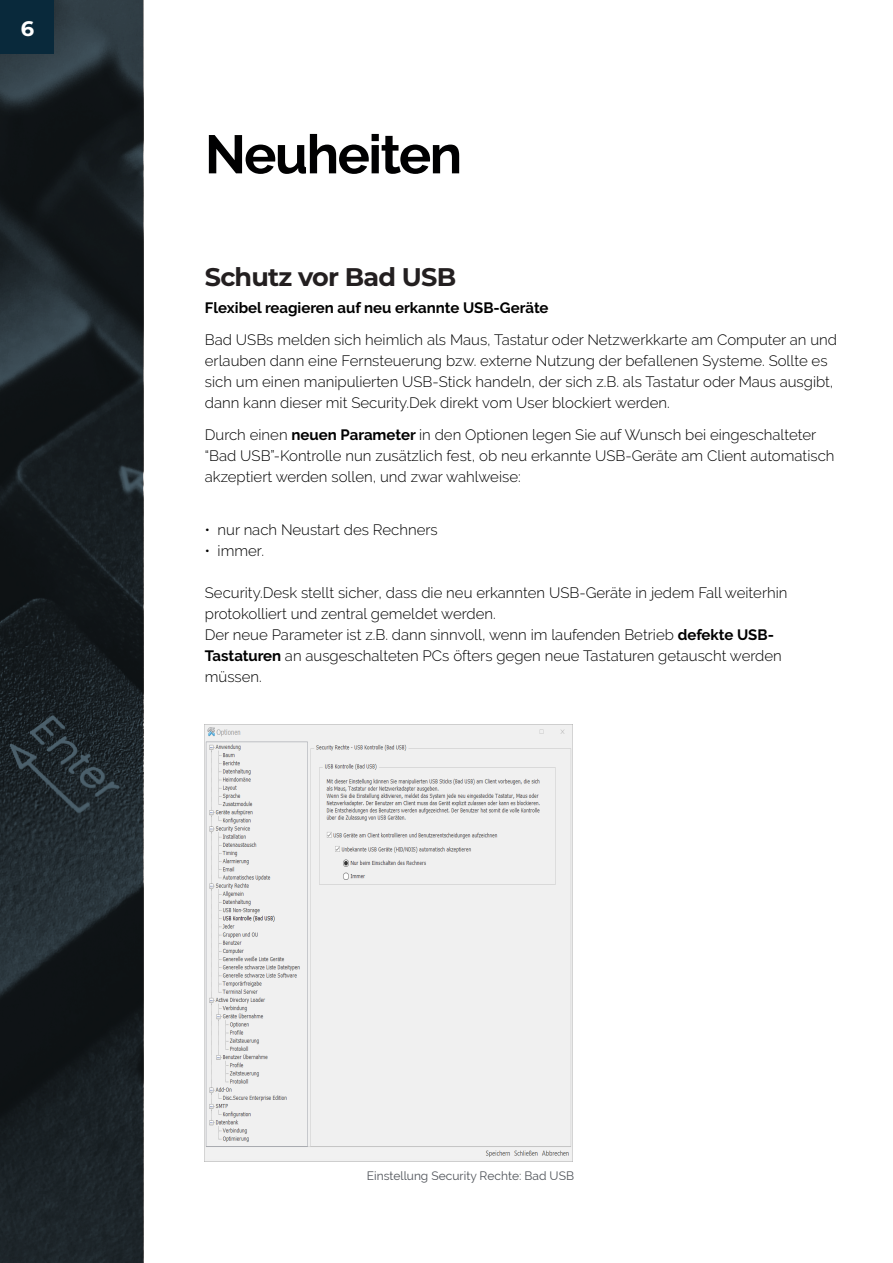
<style>
.page{position:relative;width:893px;height:1263px;background:#fff}
.page>*{position:absolute;margin:0;border:0;box-sizing:border-box;transform-origin:0 0}
.Überschrift_1{font:700 54px "Raleway";letter-spacing:-.03em;color:#000001}
.Überschrift_2{font:700 25.5px "Montserrat";letter-spacing:-.03em;color:#231f20}
.t1{font:700 21px "Montserrat";color:#fff}
.Fließtext{font:300 15px/21px "Raleway";color:#000001}
.Aufzählung{font:300 15px/21px "Raleway";color:#000001}
.Fließtext-2{font:700 15px "Raleway";color:#000001}
.Bildunterschrift{font:12px "Raleway";color:#50545a}
.s1{font-weight:700}
</style>
<div class="page">
<svg style="left:0;top:0;width:143px;height:1263px;background:#1a2125"></svg>
<img style="left:204px;top:725px;width:369px;height:437px">
<div style="left:0;top:0;width:54px;height:54px;background:#09293b"></div>
<h3 class="t1" style="left:21px;top:14px;width:15px">6</h3>
<p class="Überschrift_1" style="left:205px;top:123px;width:259px">Neuheiten</p>
<p class="Überschrift_2" style="left:205px;top:259px;width:253px">Schutz vor Bad USB</p>
<p class="Fließtext-2" style="left:205px;top:300px;width:345px">Flexibel reagieren auf neu erkannte USB-Geräte</p>
<p class="Fließtext" style="left:205px;top:329px;width:634px">Bad USBs melden sich heimlich als Maus, Tastatur oder Netzwerkkarte am Computer an und erlauben dann eine Fernsteuerung bzw. externe Nutzung der befallenen Systeme. Sollte es sich um einen manipulierten USB-Stick handeln, der sich z.B. als Tastatur oder Maus ausgibt, dann kann dieser mit Security.Dek direkt vom User blockiert werden.</p>
<p class="Fließtext" style="left:205px;top:424px;width:631px">Durch einen <span class="s1">neuen Parameter</span> in den Optionen legen Sie auf Wunsch bei eingeschalteter “Bad USB”-Kontrolle nun zusätzlich fest, ob neu erkannte USB-Geräte am Client automatisch akzeptiert werden sollen, und zwar wahlweise:</p>
<p class="Fließtext" style="left:205px;top:519px;width:234px">• nur nach Neustart des Rechners</p>
<p class="Fließtext" style="left:205px;top:540px;width:61px">• immer.</p>
<p class="Aufzählung" style="left:205px;top:582px;width:584px">Security.Desk stellt sicher, dass die neu erkannten USB-Geräte in jedem Fall weiterhin protokolliert und zentral gemeldet werden.</p>
<p class="Aufzählung" style="left:205px;top:624px;width:578px">Der neue Parameter ist z.B. dann sinnvoll, wenn im laufenden Betrieb <span class="s1">defekte USB-<br>Tastaturen</span> an ausgeschalteten PCs öfters gegen neue Tastaturen getauscht werden müssen.</p>
<p class="Bildunterschrift" style="left:367px;top:1168px;width:209px">Einstellung Security Rechte: Bad USB</p>
</div>
